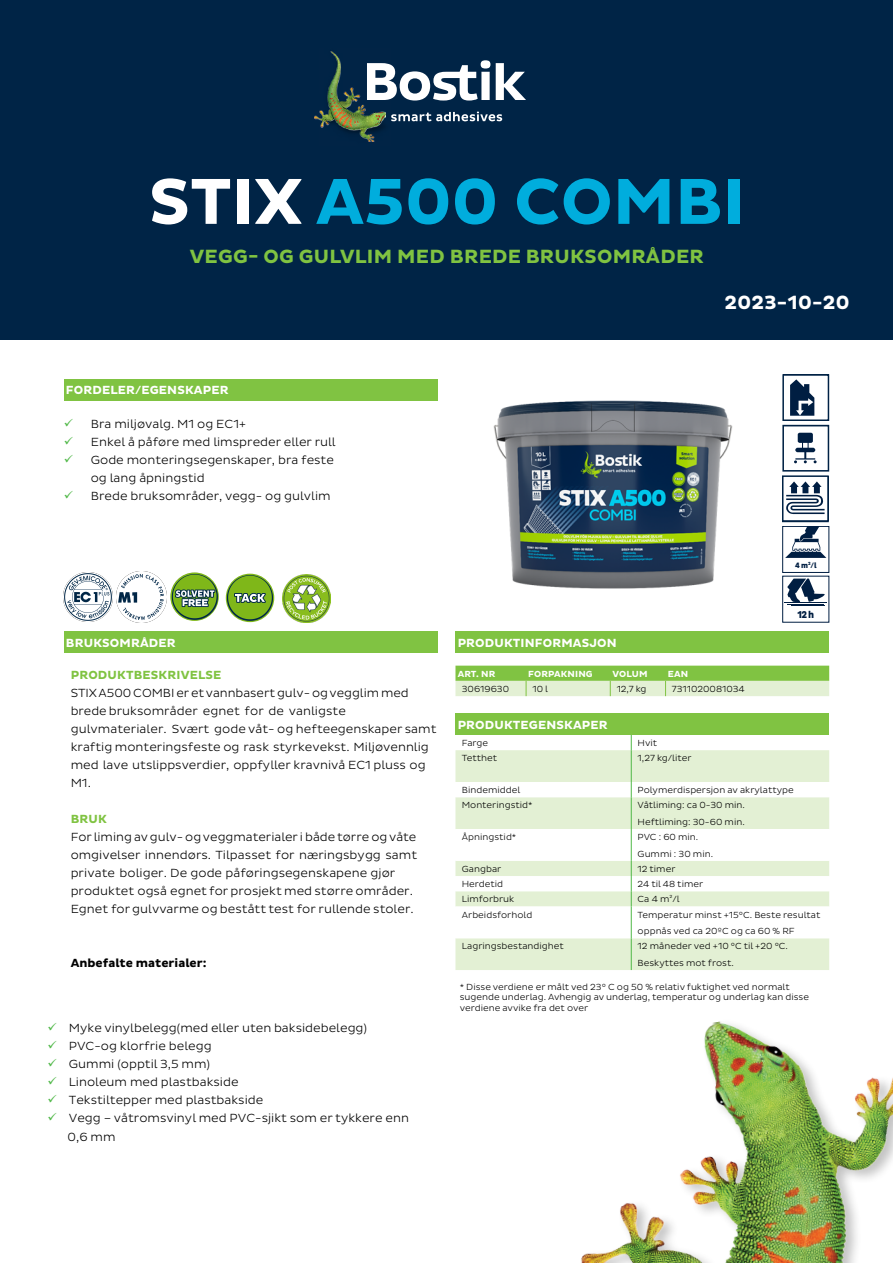
<style>
.page{position:relative;width:893px;height:1263px;background:#fff}
.page>*{position:absolute;margin:0;border:0;box-sizing:border-box;transform-origin:0 0}
.t1{font:700 66px "Bostik";color:#00addd}
.t2{font:700 19.5px "Bostik";letter-spacing:.015em;color:#80c341}
.t3{font:700 19.5px "Bostik";letter-spacing:.015em;color:#fff}
.t4{font:300 12px/18px "Bostik";color:#000}
.t5{font:700 12px "Bostik";letter-spacing:.015em;color:#fff}
.t6{font:700 12px "Bostik";letter-spacing:.015em;color:#80c342}
.t7{font:700 12px "Bostik";color:#000}
.t8{font:800 10.2px "Pluto Sans Cond";color:#001e42}
.t9{font:300 9px/16.5px "Bostik";color:#000}
.t10{font:700 9px "Bostik";letter-spacing:.015em;color:#fff}
.t11{font:800 7.95px "Pluto Sans Cond";color:#001e42}
.s1{color:#fff}
.s2{color:#50b848}
</style>
<div class="page">
<div style="left:0;top:0;width:893px;height:339px;background:#002446"></div>
<img style="left:315px;top:52px;width:71px;height:90px">
<svg style="left:391px;top:112px;width:111px;height:9px"></svg>
<svg style="left:367px;top:60px;width:159px;height:41px"></svg>
<div style="left:64px;top:379px;width:373px;height:21px;background:#80c342"></div>
<div style="left:64px;top:631px;width:373px;height:22px;background:#80c342"></div>
<img style="left:581px;top:1021px;width:312px;height:242px">
<div style="left:455px;top:714px;width:374px;height:21px;background:#80c342"></div>
<div style="left:455px;top:750px;width:374px;height:220px;background:#e3f0d4"></div>
<svg style="left:455px;top:782px;width:374px;height:156px"></svg>
<svg style="left:631px;top:735px;width:1px;height:15px"></svg>
<hr style="left:631px;top:750px;width:1px;height:32px;background:#50b848">
<svg style="left:631px;top:782px;width:1px;height:15px"></svg>
<hr style="left:631px;top:797px;width:1px;height:32px;background:#50b848">
<hr style="left:631px;top:829px;width:1px;height:32px;background:#50b848">
<svg style="left:631px;top:861px;width:1px;height:45px"></svg>
<hr style="left:631px;top:906px;width:1px;height:32px;background:#50b848">
<hr style="left:631px;top:938px;width:1px;height:32px;background:#50b848">
<img style="left:64px;top:572px;width:49px;height:49px">
<img style="left:116px;top:572px;width:50px;height:50px">
<img style="left:170px;top:572px;width:49px;height:49px;border-radius:24px">
<img style="left:226px;top:574px;width:48px;height:48px;border-radius:24px">
<div style="left:455px;top:631px;width:374px;height:22px;background:#80c342"></div>
<svg style="left:455px;top:666px;width:374px;height:30px;background:#b2d98b"></svg>
<div style="left:782px;top:425px;width:47px;height:47px;border:2px solid #002245"></div>
<svg style="left:790px;top:379px;width:24px;height:37px"></svg>
<div style="left:782px;top:374px;width:47px;height:47px;border:2px solid #002245"></div>
<div style="left:782px;top:475px;width:47px;height:47px;border:2px solid #002245"></div>
<svg style="left:783px;top:426px;width:45px;height:132px"></svg>
<div style="left:782px;top:526px;width:47px;height:47px;border:1px solid #001e42"></div>
<hr style="left:785px;top:602px;width:42px;height:1px;background:#001e42">
<svg style="left:785px;top:575px;width:41px;height:31px"></svg>
<hr style="left:788px;top:604px;width:36px;height:1px;background:#001e42">
<hr style="left:791px;top:605px;width:33px;height:1px;background:#001e42">
<img style="left:493px;top:400px;width:240px;height:189px">
<img style="left:282px;top:574px;width:48px;height:48px">
<h1 class="t1" style="left:149px;top:164px;width:598px"><span class="s1">STIX</span> A500 COMBI</h1>
<h2 class="t2" style="left:190px;top:245px;width:516px">VEGG- OG GULVLIM MED BREDE BRUKSOMRÅDER</h2>
<h2 class="t3" style="left:725px;top:292px;width:126px">2023-10-20</h2>
<p class="t5" style="left:66px;top:383px;width:164px">FORDELER/EGENSKAPER</p>
<p class="t4" style="left:64px;top:415px;width:184px"><span class="s2">✓</span> Bra miljøvalg. M1 og EC1+</p>
<p class="t4" style="left:64px;top:433px;width:273px"><span class="s2">✓</span> Enkel å påføre med limspreder eller rull</p>
<p class="t4" style="left:91px;top:451px;width:245px;text-indent:-27px"><span class="s2">✓</span> Gode monteringsegenskaper, bra feste og lang åpningstid</p>
<p class="t4" style="left:64px;top:487px;width:268px"><span class="s2">✓</span> Brede bruksområder, vegg- og gulvlim</p>
<p class="t5" style="left:66px;top:636px;width:111px">BRUKSOMRÅDER</p>
<p class="t6" style="left:71px;top:668px;width:152px">PRODUKTBESKRIVELSE</p>
<p class="t4" style="left:71px;top:684px;width:367px">STIXA500 COMBI eret vannbasert gulv- ogvegglim med brede bruksområder egnet for de vanligste gulvmaterialer. Svært gode våt- og hefteegenskaper samt kraftig monteringsfeste og rask styrkevekst. Miljøvennlig med lave utslippsverdier, oppfyller kravnivå EC1 pluss og M1.</p>
<p class="t6" style="left:71px;top:812px;width:38px">BRUK</p>
<p class="t4" style="left:71px;top:828px;width:348px">For liming avgulv- ogveggmaterialer i bådetørre ogvåte omgivelser innendørs. Tilpasset for næringsbygg samt private boliger. De gode påføringsegenskapene gjør produktet også egnet for prosjekt med større områder.<br>Egnet for gulvvarme og bestått test for rullende stoler.</p>
<p class="t7" style="left:71px;top:956px;width:137px">Anbefalte materialer:</p>
<p class="t4" style="left:47px;top:1019px;width:321px"><span class="s2">✓</span> Myke vinylbelegg(med eller uten baksidebelegg)</p>
<p class="t4" style="left:47px;top:1037px;width:166px"><span class="s2">✓</span> PVC-og klorfrie belegg</p>
<p class="t4" style="left:47px;top:1055px;width:164px"><span class="s2">✓</span> Gummi (opptil 3,5 mm)</p>
<p class="t4" style="left:47px;top:1073px;width:193px"><span class="s2">✓</span> Linoleum med plastbakside</p>
<p class="t4" style="left:47px;top:1091px;width:217px"><span class="s2">✓</span> Tekstiltepper med plastbakside</p>
<p class="t4" style="left:68px;top:1109px;width:343px;text-indent:-20px"><span class="s2">✓</span> Vegg – våtromsvinyl med PVC-sjikt som er tykkere enn<br>0,6 mm</p>
<p class="t11" style="left:795px;top:561px;width:23px">4 m<sup>2</sup>/l</p>
<p class="t5" style="left:458px;top:636px;width:161px">PRODUKTINFORMASJON</p>
<p class="t10" style="left:458px;top:668px;width:39px">ART. NR</p>
<p class="t10" style="left:528px;top:668px;width:66px">FORPAKNING</p>
<p class="t10" style="left:612px;top:668px;width:37px">VOLUM</p>
<p class="t10" style="left:668px;top:668px;width:22px">EAN</p>
<p class="t9" style="left:462px;top:681px;width:49px">30619630</p>
<p class="t9" style="left:532px;top:681px;width:17px">10 l</p>
<p class="t9" style="left:617px;top:681px;width:31px">12,7 kg</p>
<p class="t9" style="left:672px;top:681px;width:74px">7311020081034</p>
<p class="t8" style="left:797px;top:608px;width:18px">12 h</p>
<p class="t5" style="left:458px;top:718px;width:152px">PRODUKTEGENSKAPER</p>
<p class="t9" style="left:462px;top:735px;width:28px">Farge</p>
<p class="t9" style="left:638px;top:735px;width:21px">Hvit</p>
<p class="t9" style="left:462px;top:750px;width:37px">Tetthet</p>
<p class="t9" style="left:638px;top:750px;width:55px">1,27 kg/liter</p>
<p class="t9" style="left:462px;top:782px;width:60px">Bindemiddel</p>
<p class="t9" style="left:638px;top:782px;width:158px">Polymerdispersjon av akrylattype</p>
<p class="t9" style="left:462px;top:797px;width:72px">Monteringstid*</p>
<p class="t9" style="left:638px;top:797px;width:109px">Våtliming: ca 0-30 min.<br>Heftliming: 30-60 min.</p>
<p class="t9" style="left:462px;top:829px;width:56px">Åpningstid*</p>
<p class="t9" style="left:638px;top:829px;width:77px">PVC : 60 min.<br>Gummi : 30 min.</p>
<p class="t9" style="left:462px;top:860px;width:41px">Gangbar</p>
<p class="t9" style="left:638px;top:860px;width:39px">12 timer</p>
<p class="t9" style="left:462px;top:876px;width:43px">Herdetid</p>
<p class="t9" style="left:638px;top:876px;width:67px">24 til 48 timer</p>
<p class="t9" style="left:462px;top:891px;width:54px">Limforbruk</p>
<p class="t9" style="left:638px;top:891px;width:44px">Ca 4 m²/l</p>
<p class="t9" style="left:462px;top:906px;width:72px">Arbeidsforhold</p>
<p class="t9" style="left:638px;top:906px;width:184px">Temperatur minst +15°C. Beste resultat oppnås ved ca 20ºC og ca 60 % RF</p>
<p class="t9" style="left:462px;top:938px;width:103px">Lagringsbestandighet</p>
<p class="t9" style="left:638px;top:938px;width:152px">12 måneder ved +10 °C til +20 °C.<br>Beskyttes mot frost.</p>
<p class="t9" style="left:460px;top:981px;width:351px;line-height:10.5px">* Disse verdiene er målt ved 23° C og 50 % relativ fuktighet ved normalt sugende underlag. Avhengig av underlag, temperatur og underlag kan disse verdiene avvike fra det over</p>
</div>
